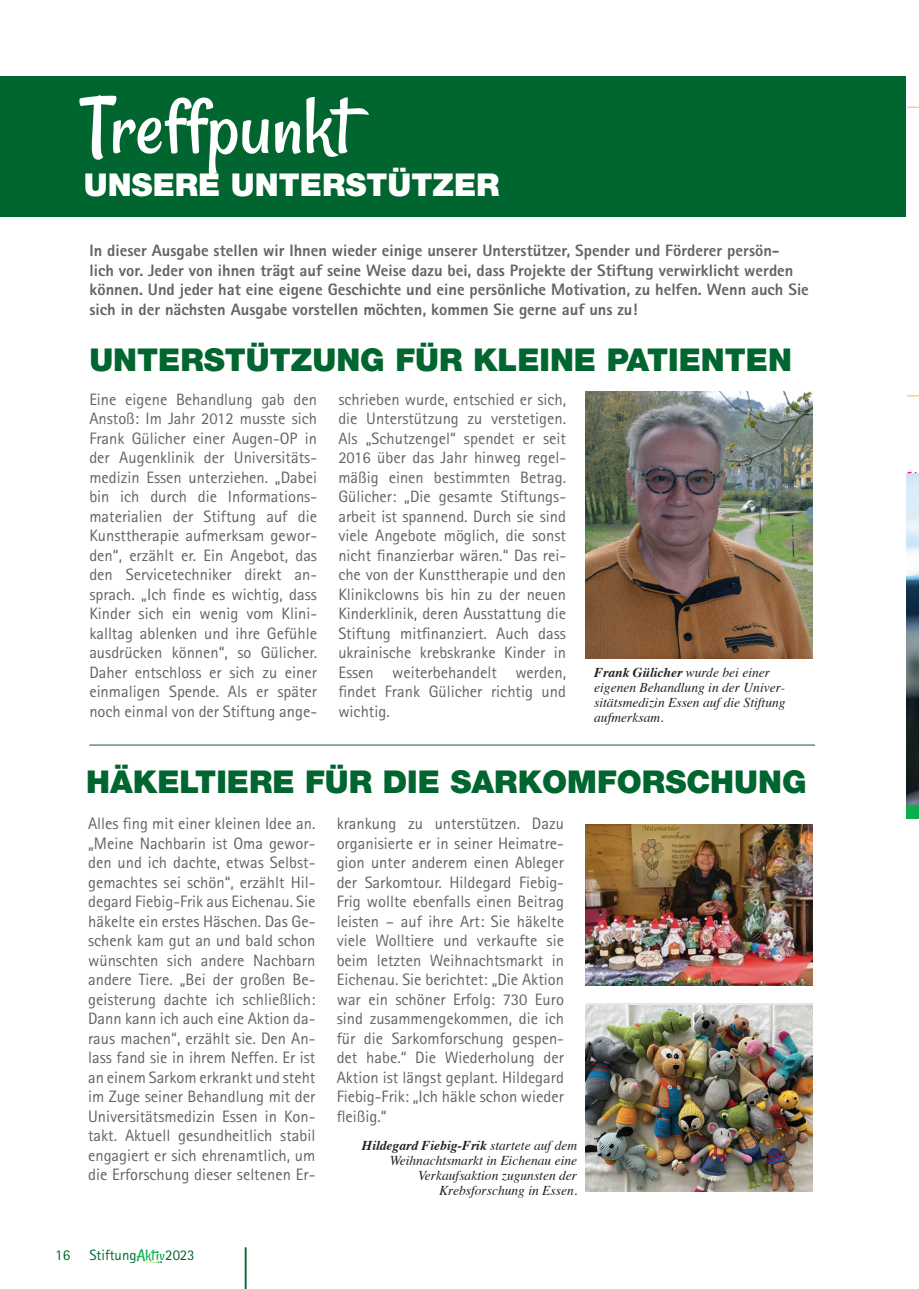
<style>
.page{position:relative;width:919px;height:1289px;background:#fff}
.page>*{position:absolute;margin:0;border:0;box-sizing:border-box;transform-origin:0 0}
.t1{font:87px "Rancho";color:#fff}
.t2{font:900 31.5px "Helvetica Neue";color:#00652e}
.t3{font:900 31.5px "Helvetica Neue";color:#fff}
.t4{font:16.5px/19.5px "AT Rotis Sans Serif";color:#636366;text-align:justify}
.t5{font:800 16.5px/19.5px "AT Rotis Sans Serif";color:#636366}
.t6{font:15px "AT Rotis Sans Serif";color:#00652e}
.t7{font:14.85px "AT Rotis Sans Serif";color:#00652e}
.t8{font:italic 13.5px/15px "Times";color:#231f20}
.s1{font-weight:700}
.s2{font-family:"Rancho";font-size:16.2px;color:#0cae4c}
</style>
<div class="page">
<hr style="left:89px;top:744px;width:726px;height:1px;background:#00652e">
<img style="left:906px;top:472px;width:12px;height:333px">
<div style="left:906px;top:805px;width:12px;height:14px;background:#0cae4c"></div>
<img style="left:907px;top:106px;width:11px;height:366px">
<img style="left:585px;top:1005px;width:227px;height:186px">
<div style="left:0;top:76px;width:905px;height:140px;background:#00652e"></div>
<img style="left:585px;top:391px;width:227px;height:267px">
<img style="left:585px;top:824px;width:227px;height:161px">
<svg style="left:146px;top:1261px;width:16px;height:1px"></svg>
<hr style="left:245px;top:1247px;width:1px;height:41px;background:#00652e">
<h1 class="t1" style="left:81px;top:75px;width:272px">Treffpunkt</h1>
<h2 class="t3" style="left:84px;top:166px;width:417px">UNSERE UNTERSTÜTZER</h2>
<p class="t5" style="left:89px;top:241px;width:720px">In dieser Ausgabe stellen wir Ihnen wieder einige unserer Unterstützer, Spender und Förderer persön-<br>lich vor. Jeder von ihnen trägt auf seine Weise dazu bei, dass Projekte der Stiftung verwirklicht werden können. Und jeder hat eine eigene Geschichte und eine persönliche Motivation, zu helfen. Wenn auch Sie sich in der nächsten Ausgabe vorstellen möchten, kommen Sie gerne auf uns zu!</p>
<h2 class="t2" style="left:89px;top:341px;width:704px">UNTERSTÜTZUNG FÜR KLEINE PATIENTEN</h2>
<p class="t4" style="left:89px;top:389px;width:229px">Eine eigene Behandlung gab den Anstoß: Im Jahr 2012 musste sich Frank Gülicher einer Augen-OP in der Augenklinik der Universitäts&shy;medizin Essen unterziehen. „Dabei bin ich durch die Informations&shy;materialien der Stiftung auf die Kunsttherapie aufmerksam gewor&shy;den“, erzählt er. Ein Angebot, das den Servicetechniker direkt an&shy;sprach. „Ich finde es wichtig, dass Kinder sich ein wenig vom Klini&shy;kalltag ablenken und ihre Gefühle ausdrücken können“, so Gülicher.<br>Daher entschloss er sich zu einer einmaligen Spende. Als er später noch einmal von der Stiftung ange-</p>
<p class="t4" style="left:338px;top:389px;width:229px">schrieben wurde, entschied er sich, die Unterstützung zu verstetigen.<br>Als „Schutzengel“ spendet er seit 2016 über das Jahr hinweg regel&shy;mäßig einen bestimmten Betrag.<br>Gülicher: „Die gesamte Stiftungs&shy;arbeit ist spannend. Durch sie sind viele Angebote möglich, die sonst nicht finanzierbar wären.“ Das rei&shy;che von der Kunsttherapie und den Klinikclowns bis hin zu der neuen Kinderklinik, deren Ausstattung die Stiftung mitfinanziert. Auch dass ukrainische krebskranke Kinder in Essen weiterbehandelt werden, findet Frank Gülicher richtig und wichtig.</p>
<p class="t8" style="left:594px;top:664px;width:193px"><span class="s1">Frank Gülicher</span> wurde bei einer eigenen Behandlung in der Univer&shy;sitätsmedizin Essen auf die Stiftung aufmerksam.</p>
<h2 class="t2" style="left:86px;top:763px;width:721px">HÄKELTIERE FÜR DIE SARKOMFORSCHUNG</h2>
<p class="t4" style="left:88px;top:813px;width:229px">Alles fing mit einer kleinen Idee an. „Meine Nachbarin ist Oma gewor&shy;den und ich dachte, etwas Selbst&shy;gemachtes sei schön“, erzählt Hil&shy;degard Fiebig-Frik aus Eichenau. Sie häkelte ein erstes Häschen. Das Ge&shy;schenk kam gut an und bald schon wünschten sich andere Nachbarn andere Tiere. „Bei der großen Be&shy;geisterung dachte ich schließlich:<br>Dann kann ich auch eine Aktion da&shy;raus machen“, erzählt sie. Den An&shy;lass fand sie in ihrem Neffen. Er ist an einem Sarkom erkrankt und steht im Zuge seiner Behandlung mit der Universitätsmedizin Essen in Kon&shy;takt. Aktuell gesundheitlich stabil engagiert er sich ehrenamtlich, um die Erforschung dieser seltenen Er-</p>
<p class="t4" style="left:337px;top:813px;width:229px">krankung zu unterstützen. Dazu organisierte er in seiner Heimatre&shy;gion unter anderem einen Ableger der Sarkomtour. Hildegard Fiebig-Frig wollte ebenfalls einen Beitrag leisten – auf ihre Art: Sie häkelte viele Wolltiere und verkaufte sie beim letzten Weihnachtsmarkt in Eichenau. Sie berichtet: „Die Aktion war ein schöner Erfolg: 730 Euro sind zusammengekommen, die ich für die Sarkomforschung gespen&shy;det habe.“ Die Wiederholung der Aktion ist längst geplant. Hildegard Fiebig-Frik: „Ich häkle schon wieder fleißig.“</p>
<p class="t8" style="left:362px;top:1137px;width:217px;text-align:right"><span class="s1">Hildegard Fiebig-Frik</span> startete auf dem<br>Weihnachtsmarkt in Eichenau eine<br>Verkaufsaktion zugunsten der<br>Krebsforschung in Essen.</p>
<p class="t6" style="left:55px;top:1245px;width:16px">16</p>
<p class="t7" style="left:89px;top:1245px;width:107px">Stiftung<span class="s2">Aktiv</span>2023</p>
</div>
